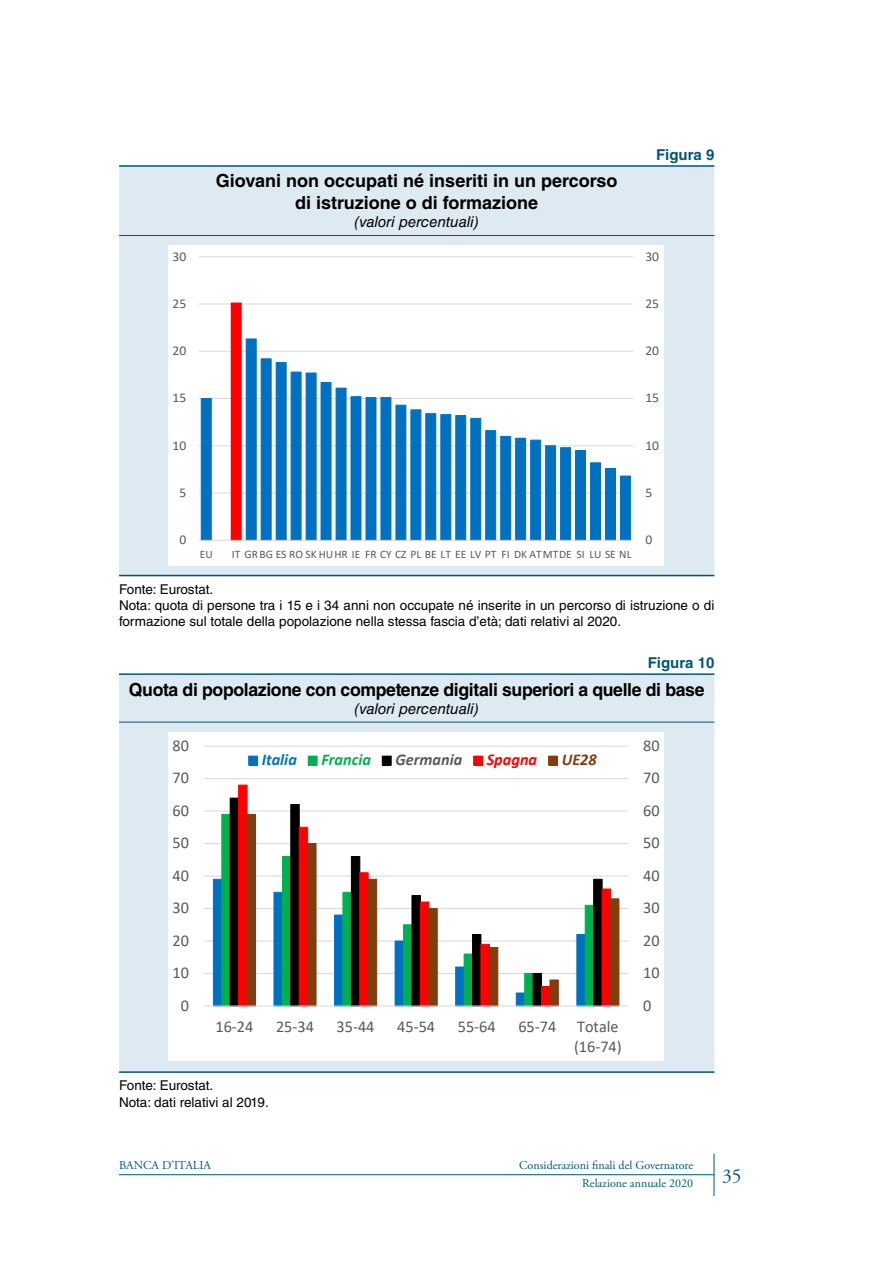
<style>
.page{position:relative;width:893px;height:1263px;background:#fff}
.page>*{position:absolute;margin:0;border:0;box-sizing:border-box;transform-origin:0 0}
.t1{font:19.5px "Adobe Garamond Pro";color:#00567a}
.t2{font:700 18px/21.6px "Helvetica LT Std";color:#000;text-align:center}
.t3{font:700 18px "Helvetica LT Std";letter-spacing:-.02em;color:#000}
.t4{font:16.5px/20.1px "Calibri";color:#595959}
.t5{font:italic 700 16.5px "Calibri";color:#595959}
.t6{font:italic 700 16.5px "Calibri";color:#00b050}
.t7{font:italic 700 16.5px "Calibri";color:#0070c0}
.t8{font:italic 700 16.5px "Calibri";color:#f00}
.t9{font:italic 700 16.5px "Calibri";color:#843c0c}
.t10{font:italic 15px "Helvetica LT Std";color:#000}
.t11{font:700 15px "Helvetica LT Std";color:#00567a}
.t12{font:13.5px/16.2px "Helvetica LT Std";color:#000}
.t13{font:13.35px "Calibri";letter-spacing:-.005em;color:#595959}
.t14{font:12px "Adobe Garamond Pro";color:#00567a}
.t15{font:11.4px "Calibri";color:#595959}
</style>
<div class="page">
<hr style="left:119px;top:1174px;width:595px;height:1px;background:#00567a">
<hr style="left:714px;top:1153px;width:1px;height:43px;background:#00567a">
<div style="left:119px;top:167px;width:595px;height:408px;background:#ddeaf2"></div>
<hr style="left:119px;top:165px;width:595px;height:2px;background:#00567a">
<hr style="left:119px;top:235px;width:595px;height:1px;background:#00567a">
<hr style="left:119px;top:575px;width:595px;height:1px;background:#00567a">
<div style="left:168px;top:245px;width:496px;height:321px;background:#fff"></div>
<hr style="left:199px;top:493px;width:434px;height:1px;background:#d9d9d9">
<hr style="left:199px;top:445px;width:434px;height:1px;background:#d9d9d9">
<hr style="left:199px;top:398px;width:434px;height:1px;background:#d9d9d9">
<hr style="left:199px;top:351px;width:434px;height:1px;background:#d9d9d9">
<hr style="left:199px;top:304px;width:434px;height:1px;background:#d9d9d9">
<hr style="left:199px;top:256px;width:434px;height:1px;background:#d9d9d9">
<div style="left:231px;top:303px;width:10px;height:237px;background:#f00"></div>
<svg style="left:201px;top:338px;width:430px;height:202px"></svg>
<hr style="left:199px;top:540px;width:434px;height:1px;background:#d9d9d9">
<div style="left:119px;top:675px;width:595px;height:396px;background:#ddeaf2"></div>
<hr style="left:119px;top:673px;width:595px;height:2px;background:#00567a">
<hr style="left:119px;top:722px;width:595px;height:1px;background:#00567a">
<hr style="left:119px;top:1071px;width:595px;height:2px;background:#00567a">
<div style="left:168px;top:733px;width:496px;height:328px;background:#fff"></div>
<hr style="left:204px;top:973px;width:424px;height:1px;background:#d9d9d9">
<hr style="left:204px;top:941px;width:424px;height:1px;background:#d9d9d9">
<hr style="left:204px;top:908px;width:424px;height:1px;background:#d9d9d9">
<hr style="left:204px;top:876px;width:424px;height:1px;background:#d9d9d9">
<hr style="left:204px;top:843px;width:424px;height:1px;background:#d9d9d9">
<hr style="left:204px;top:811px;width:424px;height:1px;background:#d9d9d9">
<hr style="left:204px;top:778px;width:424px;height:1px;background:#d9d9d9">
<hr style="left:204px;top:746px;width:424px;height:1px;background:#d9d9d9">
<svg style="left:213px;top:879px;width:8px;height:127px"></svg>
<svg style="left:221px;top:814px;width:9px;height:192px;background:#03a951"></svg>
<svg style="left:230px;top:798px;width:8px;height:208px;background:#010101"></svg>
<svg style="left:238px;top:784px;width:373px;height:222px"></svg>
<svg style="left:247px;top:814px;width:372px;height:192px"></svg>
<hr style="left:204px;top:1006px;width:424px;height:1px;background:#d9d9d9">
<div style="left:249px;top:756px;width:9px;height:9px;background:#0070c0"></div>
<div style="left:248px;top:756px;width:10px;height:9px;border:1px solid #0070c0"></div>
<div style="left:308px;top:756px;width:9px;height:9px;background:#00b050"></div>
<div style="left:382px;top:756px;width:9px;height:9px;background:#000"></div>
<div style="left:474px;top:756px;width:9px;height:9px;background:#f00"></div>
<div style="left:473px;top:756px;width:10px;height:9px;border:1px solid #f00"></div>
<div style="left:549px;top:756px;width:8px;height:9px;background:#843c0c"></div>
<div style="left:548px;top:756px;width:10px;height:9px;border:1px solid #843c0c"></div>
<p class="t11" style="left:656px;top:145px;width:60px">Figura 9</p>
<h2 class="t2" style="left:216px;top:170px;width:403px">Giovani non occupati né inseriti in un percorso di istruzione o di formazione</h2>
<p class="t10" style="left:355px;top:213px;width:126px">(valori percentuali)</p>
<p class="t13" style="left:173px;top:247px;width:15px">30</p>
<p class="t13" style="left:645px;top:247px;width:15px">30</p>
<p class="t13" style="left:173px;top:294px;width:15px">25</p>
<p class="t13" style="left:645px;top:294px;width:15px">25</p>
<p class="t13" style="left:173px;top:341px;width:15px">20</p>
<p class="t13" style="left:645px;top:341px;width:15px">20</p>
<p class="t13" style="left:173px;top:389px;width:15px">15</p>
<p class="t13" style="left:645px;top:389px;width:15px">15</p>
<p class="t13" style="left:173px;top:436px;width:15px">10</p>
<p class="t13" style="left:645px;top:436px;width:15px">10</p>
<p class="t13" style="left:179px;top:483px;width:8px">5</p>
<p class="t13" style="left:645px;top:483px;width:8px">5</p>
<p class="t13" style="left:179px;top:530px;width:8px">0</p>
<p class="t13" style="left:645px;top:530px;width:8px">0</p>
<p class="t15" style="left:200px;top:547px;width:14px">EU</p>
<p class="t15" style="left:232px;top:547px;width:401px">IT GRBG ES RO SK HUHR IE FR CY CZ PL BE LT EE LV PT FI DK ATMTDE SI LU SE NL</p>
<p class="t12" style="left:119px;top:581px;width:597px">Fonte: Eurostat.<br>Nota: quota di persone tra i 15 e i 34 anni non occupate né inserite in un percorso di istruzione o di formazione sul totale della popolazione nella stessa fascia d’età; dati relativi al 2020.</p>
<p class="t11" style="left:648px;top:653px;width:68px">Figura 10</p>
<h2 class="t3" style="left:129px;top:678px;width:577px">Quota di popolazione con competenze digitali superiori a quelle di base</h2>
<p class="t10" style="left:355px;top:700px;width:126px">(valori percentuali)</p>
<p class="t4" style="left:173px;top:735px;width:18px">80</p>
<p class="t4" style="left:643px;top:735px;width:18px">80</p>
<p class="t7" style="left:262px;top:748px;width:37px">Italia</p>
<p class="t6" style="left:321px;top:748px;width:51px">Francia</p>
<p class="t5" style="left:395px;top:748px;width:68px">Germania</p>
<p class="t8" style="left:487px;top:748px;width:52px">Spagna</p>
<p class="t9" style="left:562px;top:748px;width:37px">UE28</p>
<p class="t4" style="left:173px;top:767px;width:18px">70</p>
<p class="t4" style="left:643px;top:767px;width:18px">70</p>
<p class="t4" style="left:173px;top:800px;width:18px">60</p>
<p class="t4" style="left:643px;top:800px;width:18px">60</p>
<p class="t4" style="left:173px;top:832px;width:18px">50</p>
<p class="t4" style="left:643px;top:832px;width:18px">50</p>
<p class="t4" style="left:173px;top:865px;width:18px">40</p>
<p class="t4" style="left:643px;top:865px;width:18px">40</p>
<p class="t4" style="left:173px;top:897px;width:18px">30</p>
<p class="t4" style="left:643px;top:897px;width:18px">30</p>
<p class="t4" style="left:173px;top:930px;width:18px">20</p>
<p class="t4" style="left:643px;top:930px;width:18px">20</p>
<p class="t4" style="left:173px;top:962px;width:18px">10</p>
<p class="t4" style="left:643px;top:962px;width:18px">10</p>
<p class="t4" style="left:181px;top:995px;width:10px">0</p>
<p class="t4" style="left:643px;top:995px;width:10px">0</p>
<p class="t4" style="left:215px;top:1016px;width:39px">16-24</p>
<p class="t4" style="left:276px;top:1016px;width:39px">25-34</p>
<p class="t4" style="left:337px;top:1016px;width:39px">35-44</p>
<p class="t4" style="left:397px;top:1016px;width:39px">45-54</p>
<p class="t4" style="left:458px;top:1016px;width:39px">55-64</p>
<p class="t4" style="left:518px;top:1016px;width:39px">65-74</p>
<p class="t4" style="left:574px;top:1016px;width:49px">Totale (16-74)</p>
<p class="t12" style="left:119px;top:1077px;width:151px">Fonte: Eurostat.<br>Nota: dati relativi al 2019.</p>
<p class="t14" style="left:119px;top:1158px;width:93px">BANCA D’ITALIA</p>
<p class="t14" style="left:519px;top:1158px;width:175px">Considerazioni finali del Governatore</p>
<p class="t14" style="left:582px;top:1176px;width:112px">Relazione annuale 2020</p>
<h1 class="t1" style="left:722px;top:1164px;width:21px">35</h1>
</div>
